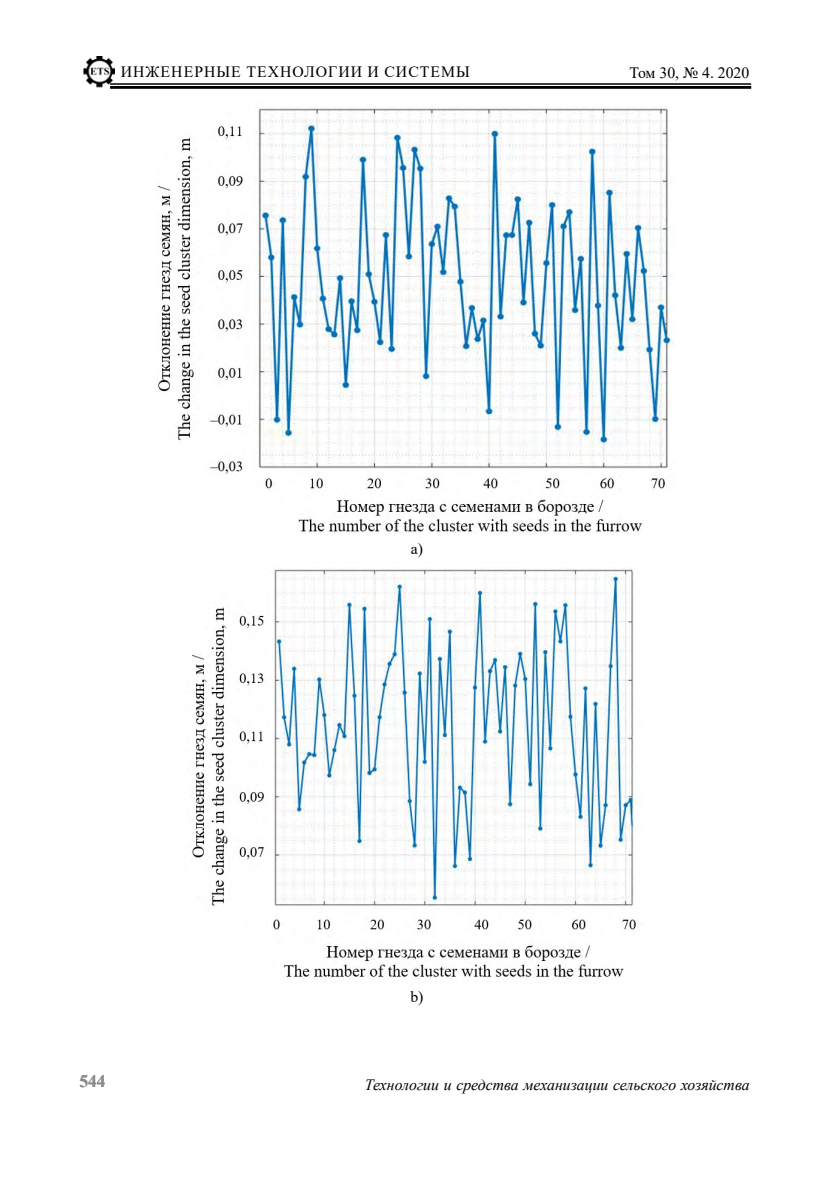
<style>
.page{position:relative;width:839px;height:1191px;background:#fff}
.page>*{position:absolute;margin:0;border:0;box-sizing:border-box;transform-origin:0 0}
.t1{font:700 17.5px "Times New Roman";color:#8a8c8e}
.t2{font:italic 15.75px "Times New Roman";color:#000}
.t3{font:15.75px "Times New Roman";letter-spacing:.065em;color:#000}
.t4{font:15.75px "Times New Roman";color:#000}
</style>
<div class="page">
<img style="left:83px;top:56px;width:32px;height:32px">
<hr style="left:110px;top:84px;width:641px;height:1px;background:#000">
<hr style="left:110px;top:86px;width:641px;height:3px;background:#000">
<img style="left:158px;top:108px;width:516px;height:425px">
<img style="left:192px;top:569px;width:446px;height:409px">
<p class="t3" style="left:121px;top:60px;width:351px">ИНЖЕНЕРНЫЕ ТЕХНОЛОГИИ И СИСТЕМЫ</p>
<p class="t4" style="left:629px;top:61px;width:121px">Том 30, № 4. 2020</p>
<p class="t1" style="left:79px;top:1068px;width:28px">544</p>
<p class="t3" style="left:410px;top:537px;width:14px">a)</p>
<p class="t3" style="left:410px;top:985px;width:15px">b)</p>
<p class="t2" style="left:365px;top:1073px;width:386px">Технологии и средства механизации сельского хозяйства</p>
</div>
